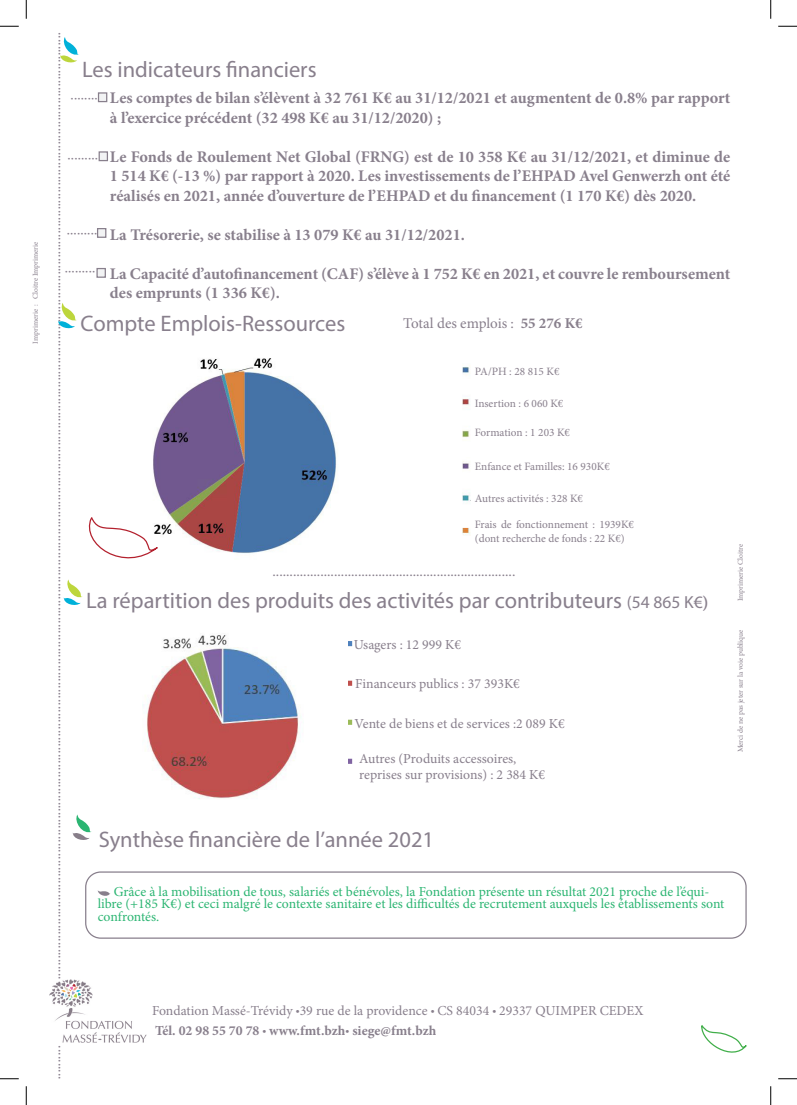
<style>
.page{position:relative;width:797px;height:1105px;background:#fff}
.page>*{position:absolute;margin:0;border:0;box-sizing:border-box;transform-origin:0 0}
.t1{font:22.5px "Myriad Pro";color:#887f8c}
.t2{font:700 16.25px/19.5px "Minion Pro";color:#887f8c}
.t3{font:15px "Minion Pro";color:#887f8c}
.t4{font:13.75px/12.5px "Minion Pro";color:#2bb572}
.t5{font:13.75px "Minion Pro";color:#887f8c}
.t6{font:700 13.75px "Minion Pro";color:#887f8c}
.t7{font:11.25px/13.5px "Minion Pro";color:#887f8c}
.t8{font:7.5px "Minion Pro";color:#887f8c}
.s1{font-weight:700}
.s2{font-size:17.5px}
.s3{font-family:"Minion Pro";font-weight:700;font-size:17.5px}
.s4{font-family:"Myriad Pro"}
.s5{font-family:"Myriad Pro";font-weight:400}
</style>
<div class="page">
<img style="left:153px;top:358px;width:183px;height:196px">
<img style="left:49px;top:979px;width:97px;height:64px">
<svg style="left:701px;top:1025px;width:46px;height:28px"></svg>
<svg style="left:58px;top:303px;width:19px;height:26px"></svg>
<svg style="left:98px;top:890px;width:12px;height:6px"></svg>
<svg style="left:72px;top:814px;width:20px;height:26px"></svg>
<div style="left:85px;top:871px;width:661px;height:68px;border:1px solid #887f8c;border-radius:15px"></div>
<svg style="left:60px;top:37px;width:19px;height:26px"></svg>
<div style="left:98px;top:92px;width:9px;height:10px;background:#f2f3f4;border:1px solid #887f8c"></div>
<div style="left:97px;top:228px;width:9px;height:10px;background:#f2f3f4;border:1px solid #887f8c"></div>
<div style="left:99px;top:151px;width:9px;height:10px;background:#f2f3f4;border:1px solid #887f8c"></div>
<div style="left:96px;top:268px;width:10px;height:10px;background:#f2f3f4;border:1px solid #887f8c"></div>
<img style="left:348px;top:641px;width:5px;height:123px">
<svg style="left:63px;top:516px;width:113px;height:89px"></svg>
<img style="left:462px;top:365px;width:8px;height:171px">
<img style="left:142px;top:635px;width:159px;height:164px">
<svg style="left:0;top:25px;width:19px;height:2px"></svg>
<svg style="left:778px;top:25px;width:19px;height:2px"></svg>
<svg style="left:0;top:1078px;width:19px;height:1px"></svg>
<svg style="left:778px;top:1078px;width:19px;height:1px"></svg>
<svg style="left:25px;top:0;width:2px;height:19px"></svg>
<svg style="left:25px;top:1086px;width:2px;height:19px"></svg>
<svg style="left:770px;top:0;width:1px;height:19px"></svg>
<svg style="left:770px;top:1086px;width:1px;height:19px"></svg>
<p class="t8" style="left:30px;top:343px;width:103px;rotate:-90deg">Imprimerie : Cloitre Imprimerie</p>
<p class="t3" style="left:74px;top:32px;width:949px;rotate:90deg">.....................................................................................................................................................................................................................................................................................</p>
<p class="t1" style="left:82px;top:55px;width:236px">Les indicateurs financiers</p>
<p class="t3" style="left:98px;top:113px;width:29px;rotate:-180deg">........</p>
<p class="t2" style="left:110px;top:88px;width:622px">Les comptes de bilan s’élèvent à 32 761 K€ au 31/12/2021 et augmentent de 0.8% par rapport à l’exercice précédent (32 498 K€ au 31/12/2020) ;</p>
<p class="t2" style="left:110px;top:146px;width:622px;text-align:justify">Le Fonds de Roulement Net Global (FRNG) est de 10 358 K€ au 31/12/2021, et diminue de 1 514 K€ (-13 %) par rapport à 2020. Les investissements de l’EHPAD Avel Genwerzh ont été réalisés en 2021, année d’ouverture de l’EHPAD et du financement (1 170 K€) dès 2020.</p>
<p class="t2" style="left:110px;top:224px;width:356px">La Trésorerie, se stabilise à 13 079 K€ au 31/12/2021.</p>
<p class="t2" style="left:110px;top:263px;width:622px">La Capacité d’autofinancement (CAF) s’élève à 1 752 K€ en 2021, et couvre le remboursement des emprunts (1 336 K€).</p>
<p class="t3" style="left:98px;top:172px;width:32px;rotate:-180deg">.........</p>
<p class="t3" style="left:97px;top:248px;width:32px;rotate:-180deg">.........</p>
<p class="t3" style="left:95px;top:286px;width:32px;rotate:-180deg">.........</p>
<p class="t1" style="left:80px;top:310px;width:266px">Compte Emplois-Ressources</p>
<p class="t3" style="left:403px;top:313px;width:181px">Total des emplois : <span class="s1">55 276 K€</span></p>
<p class="t7" style="left:475px;top:364px;width:86px">PA/PH : 28 815 K€</p>
<p class="t7" style="left:474px;top:396px;width:90px">Insertion : 6 060 K€</p>
<p class="t7" style="left:475px;top:426px;width:97px">Formation : 1 203 K€</p>
<p class="t7" style="left:475px;top:460px;width:136px">Enfance et Familles: 16 930K€</p>
<p class="t7" style="left:475px;top:492px;width:110px">Autres activités : 328 K€</p>
<p class="t7" style="left:475px;top:518px;width:161px">Frais de fonctionnement : 1939K€ (dont recherche de fonds : 22 K€)</p>
<p class="t8" style="left:735px;top:601px;width:58px;rotate:-90deg">Imprimerie Cloitre</p>
<p class="t3" style="left:272px;top:561px;width:244px">.......................................................................</p>
<p class="t1" style="left:86px;top:587px;width:624px">La répartition des produits des activités par contributeurs <span class="s2">(54 865 K€</span><span class="s3">)</span></p>
<p class="t8" style="left:735px;top:752px;width:124px;rotate:-90deg">Merci de ne pas jeter sur la voie publique</p>
<p class="t5" style="left:354px;top:636px;width:109px">Usagers : 12 999 K€</p>
<p class="t5" style="left:355px;top:675px;width:166px">Financeurs publics : 37 393K€</p>
<p class="t5" style="left:354px;top:714px;width:212px">Vente de biens et de services :2 089 K€</p>
<p class="t5" style="left:359px;top:749px;width:159px">Autres (Produits accessoires,</p>
<p class="t5" style="left:359px;top:765px;width:187px">reprises sur provisions) : 2 384 K€</p>
<p class="t1" style="left:99px;top:826px;width:337px">Synthèse financière de l’année 2021</p>
<p class="t4" style="left:98px;top:885px;width:628px;text-indent:16px">Grâce à la mobilisation de tous, salariés et bénévoles, la Fondation présente un résultat 2021 proche de l’équi&shy;libre (+185 K€) et ceci malgré le contexte sanitaire et les difficultés de recrutement auxquels les établissements sont confrontés.</p>
<p class="t3" style="left:74px;top:1045px;width:36px;rotate:90deg">..........</p>
<p class="t5" style="left:152px;top:1001px;width:493px">Fondation Massé-Trévidy <span class="s4">•</span>39 rue de la providence <span class="s4">•</span> CS 84034 <span class="s4">•</span> 29337 QUIMPER CEDEX</p>
<p class="t6" style="left:155px;top:1021px;width:283px">Tél. 02 98 55 70 78 <span class="s5">•</span> www.fmt.bzh<span class="s5">•</span> siege@fmt.bzh</p>
</div>
